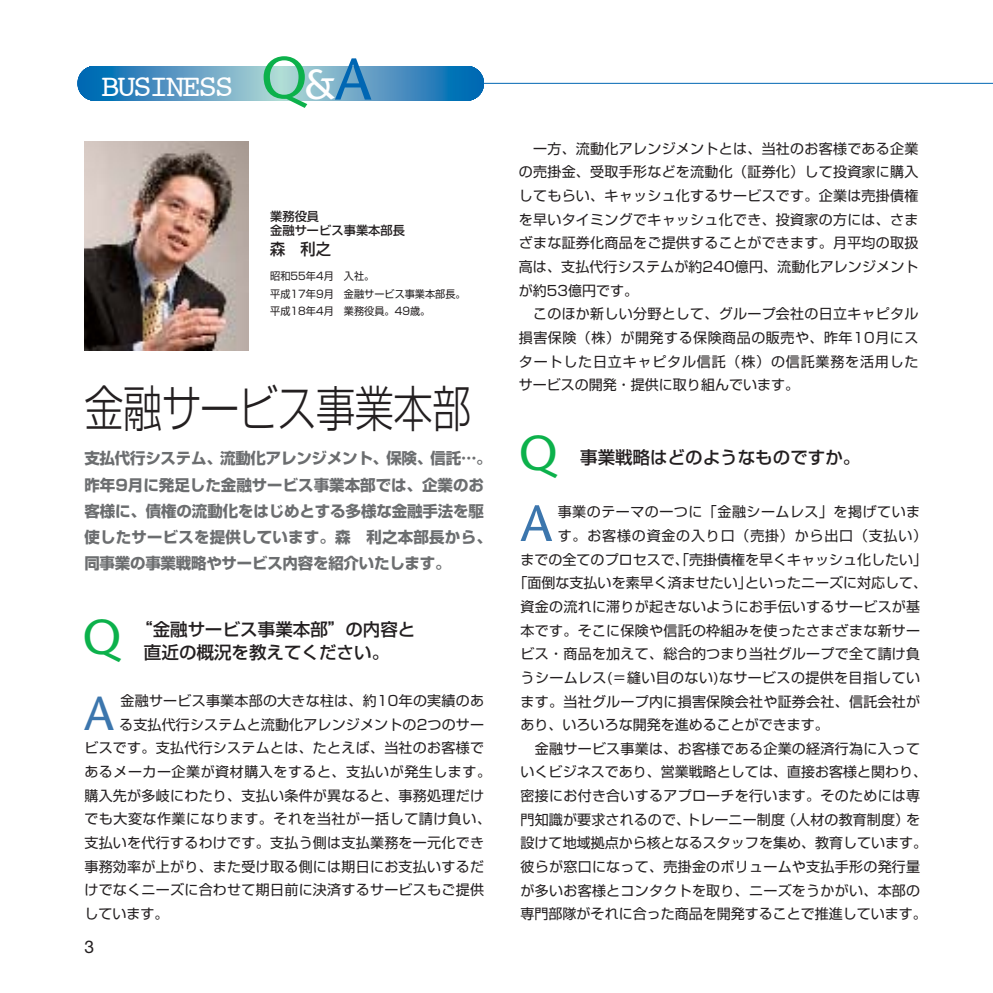
<style>
.page{position:relative;width:993px;height:993px;background:#fff}
.page>*{position:absolute;margin:0;border:0;box-sizing:border-box;transform-origin:0 0}
.t1{font:51.1px "Stone Sans";color:#3c76ad}
.t2{font:300 49px "Shin Go";letter-spacing:-.015em;color:#231f20;scale:.8 1}
.t3{font:49px "Stone Sans";color:#0cb14b}
.t4{font:47.6px "Stone Sans";color:#3c76ad}
.t5{font:31.5px "Courier";letter-spacing:-.08em;color:#fff}
.t6{font:500 17.5px/22.8px "Shin Go";color:#231f20}
.t7{font:17.5px "Helvetica Neue";color:#231f20}
.t8{font:500 15.75px "Shin Go";color:#231f20;scale:.96 1}
.t9{font:700 15.58px/26.2px "Shin Go";letter-spacing:-.01em;color:#6c6e70}
.t10{font:14px/23.6px "Shin Go";letter-spacing:.02em;color:#231f20;text-align:justify}
.t11{font:14px "Shin Go";color:#231f20}
.t12{font:14px "Shin Go";letter-spacing:.04em;color:#231f20}
.t13{font:14px "Shin Go";letter-spacing:.055em;color:#231f20}
.t14{font:500 12.25px/14.5px "Shin Go";color:#231f20}
.t15{font:10.5px/17.5px "Shin Go";color:#231f20;scale:.96 1}
.s1{font-family:"Stone Sans";font-size:58.8px;color:#0cb14b}
.s2{font-family:"Stone Sans";font-size:42px}
.s3{font-family:"Stone Sans";font-size:58.8px;color:#0066b3}
</style>
<div class="page">
<img style="left:84px;top:142px;width:164px;height:208px">
<hr style="left:84px;top:83px;width:908px;height:1px;background:#0066b3">
<svg style="left:80px;top:66px;width:401px;height:35px;background:#2c81bb"></svg>
<div style="left:181px;top:66px;width:199px;height:35px;background:#5f99c3"></div>
<div style="left:189px;top:66px;width:183px;height:35px;background:#669ec5"></div>
<div style="left:197px;top:66px;width:167px;height:35px;background:#6ca3c7"></div>
<div style="left:205px;top:66px;width:151px;height:35px;background:#73a8c8"></div>
<div style="left:214px;top:66px;width:133px;height:35px;background:#7aaeca"></div>
<div style="left:222px;top:66px;width:117px;height:35px;background:#81b3cb"></div>
<div style="left:230px;top:66px;width:101px;height:35px;background:#87b9cc"></div>
<div style="left:235px;top:66px;width:91px;height:35px;background:#8bbccd"></div>
<div style="left:240px;top:66px;width:81px;height:35px;background:#8fbfce"></div>
<div style="left:245px;top:66px;width:71px;height:35px;background:#94c2cf"></div>
<div style="left:250px;top:66px;width:61px;height:35px;background:#97c6d0"></div>
<div style="left:254px;top:66px;width:53px;height:35px;background:#9bc9d1"></div>
<div style="left:259px;top:66px;width:43px;height:35px;background:#9fcdd2"></div>
<div style="left:263px;top:66px;width:35px;height:35px;background:#a3d0d2"></div>
<div style="left:268px;top:66px;width:25px;height:35px;background:#a7d3d3"></div>
<div style="left:273px;top:66px;width:15px;height:35px;background:#abd7d4"></div>
<div style="left:277px;top:66px;width:7px;height:35px;background:#afdbd5"></div>
<h3 class="t5" style="left:101px;top:72px;width:272px">BUSINESS <span class="s1">Q</span><span class="s2">&amp;</span><span class="s3">A</span></h3>
<p class="t14" style="left:270px;top:210px;width:148px">業務役員<br>金融サービス事業本部長　</p>
<p class="t8" style="left:270px;top:243px;width:65px">森　利之</p>
<p class="t15" style="left:270px;top:268px;width:205px">昭和55年4月　入社。<br>平成17年9月　金融サービス事業本部長。平成18年4月　業務役員。49歳。</p>
<h2 class="t2" style="left:84px;top:390px;width:485px">金融サービス事業本部</h2>
<p class="t9" style="left:84px;top:447px;width:409px">支払代行システム、流動化アレンジメント、保険、信託…。昨年9月に発足した金融サービス事業本部では、企業のお客様に、債権の流動化をはじめとする多様な金融手法を駆使したサービスを提供しています。森　利之本部長から、同事業の事業戦略やサービス内容を紹介いたします。</p>
<h2 class="t3" style="left:83px;top:617px;width:41px">Q</h2>
<p class="t6" style="left:144px;top:620px;width:273px;text-indent:-9px">“金融サービス事業本部”の内容と直近の概況を教えてください。</p>
<h3 class="t4" style="left:84px;top:694px;width:31px">A</h3>
<p class="t10" style="left:120px;top:690px;width:365px">金融サービス事業本部の大きな柱は、約10年の実績のあ</p>
<p class="t10" style="left:119px;top:714px;width:366px">る支払代行システムと流動化アレンジメントの2つのサー</p>
<p class="t10" style="left:84px;top:737px;width:401px">ビスです。支払代行システムとは、たとえば、当社のお客様で</p>
<p class="t12" style="left:84px;top:766px;width:408px">あるメーカー企業が資材購入をすると、支払いが発生します。</p>
<p class="t10" style="left:84px;top:784px;width:401px">購入先が多岐にわたり、支払い条件が異なると、事務処理だけ</p>
<p class="t12" style="left:84px;top:813px;width:408px">でも大変な作業になります。それを当社が一括して請け負い、</p>
<p class="t10" style="left:84px;top:832px;width:401px">支払いを代行するわけです。支払う側は支払業務を一元化でき</p>
<p class="t10" style="left:84px;top:855px;width:401px">事務効率が上がり、また受け取る側には期日にお支払いするだ</p>
<p class="t10" style="left:84px;top:879px;width:401px">けでなくニーズに合わせて期日前に決済するサービスもご提供</p>
<p class="t10" style="left:84px;top:903px;width:86px">しています。</p>
<p class="t7" style="left:84px;top:939px;width:11px">3</p>
<p class="t10" style="left:518px;top:138px;width:401px;text-indent:14px">一方、流動化アレンジメントとは、当社のお客様である企業の売掛金、受取手形などを流動化（証券化）して投資家に購入してもらい、キャッシュ化するサービスです。企業は売掛債権を早いタイミングでキャッシュ化でき、投資家の方には、さまざまな証券化商品をご提供することができます。月平均の取扱高は、支払代行システムが約240億円、流動化アレンジメントが約53億円です。</p>
<p class="t10" style="left:518px;top:303px;width:401px;text-indent:14px">このほか新しい分野として、グループ会社の日立キャピタル損害保険（株）が開発する保険商品の販売や、昨年10月にスタートした日立キャピタル信託（株）の信託業務を活用したサービスの開発・提供に取り組んでいます。</p>
<h2 class="t3" style="left:518px;top:433px;width:41px">Q</h2>
<p class="t6" style="left:580px;top:447px;width:281px">事業戦略はどのようなものですか。</p>
<h1 class="t1" style="left:520px;top:503px;width:33px">A</h1>
<p class="t10" style="left:557px;top:501px;width:364px">事業のテーマの一つに「金融シームレス」を掲げていま</p>
<p class="t13" style="left:557px;top:530px;width:371px">す。お客様の資金の入り口（売掛）から出口（支払い）</p>
<p class="t11" style="left:520px;top:554px;width:408px">までの全てのプロセスで、「売掛債権を早くキャッシュ化したい」</p>
<p class="t11" style="left:513px;top:577px;width:415px">「面倒な支払いを素早く済ませたい」といったニーズに対応して、</p>
<p class="t10" style="left:520px;top:596px;width:401px">資金の流れに滞りが起きないようにお手伝いするサービスが基</p>
<p class="t10" style="left:520px;top:619px;width:401px">本です。そこに保険や信託の枠組みを使ったさまざまな新サー</p>
<p class="t10" style="left:520px;top:643px;width:401px">ビス・商品を加えて、総合的つまり当社グループで全て請け負</p>
<p class="t10" style="left:520px;top:667px;width:401px">うシームレス(＝縫い目のない)なサービスの提供を目指してい</p>
<p class="t10" style="left:520px;top:690px;width:401px">ます。当社グループ内に損害保険会社や証券会社、信託会社が</p>
<p class="t11" style="left:520px;top:719px;width:309px">あり、いろいろな開発を進めることができます。</p>
<p class="t10" style="left:534px;top:738px;width:387px">金融サービス事業は、お客様である企業の経済行為に入って</p>
<p class="t11" style="left:520px;top:766px;width:408px">いくビジネスであり、営業戦略としては、直接お客様と関わり、</p>
<p class="t10" style="left:520px;top:785px;width:401px">密接にお付き合いするアプローチを行います。そのためには専</p>
<p class="t10" style="left:520px;top:808px;width:401px">門知識が要求されるので、トレーニー制度（人材の教育制度）を</p>
<p class="t11" style="left:520px;top:837px;width:408px">設けて地域拠点から核となるスタッフを集め、教育しています。</p>
<p class="t10" style="left:520px;top:856px;width:401px">彼らが窓口になって、売掛金のボリュームや支払手形の発行量</p>
<p class="t10" style="left:520px;top:879px;width:401px">が多いお客様とコンタクトを取り、ニーズをうかがい、本部の</p>
<p class="t11" style="left:520px;top:908px;width:407px">専門部隊がそれに合った商品を開発することで推進しています。</p>
</div>
